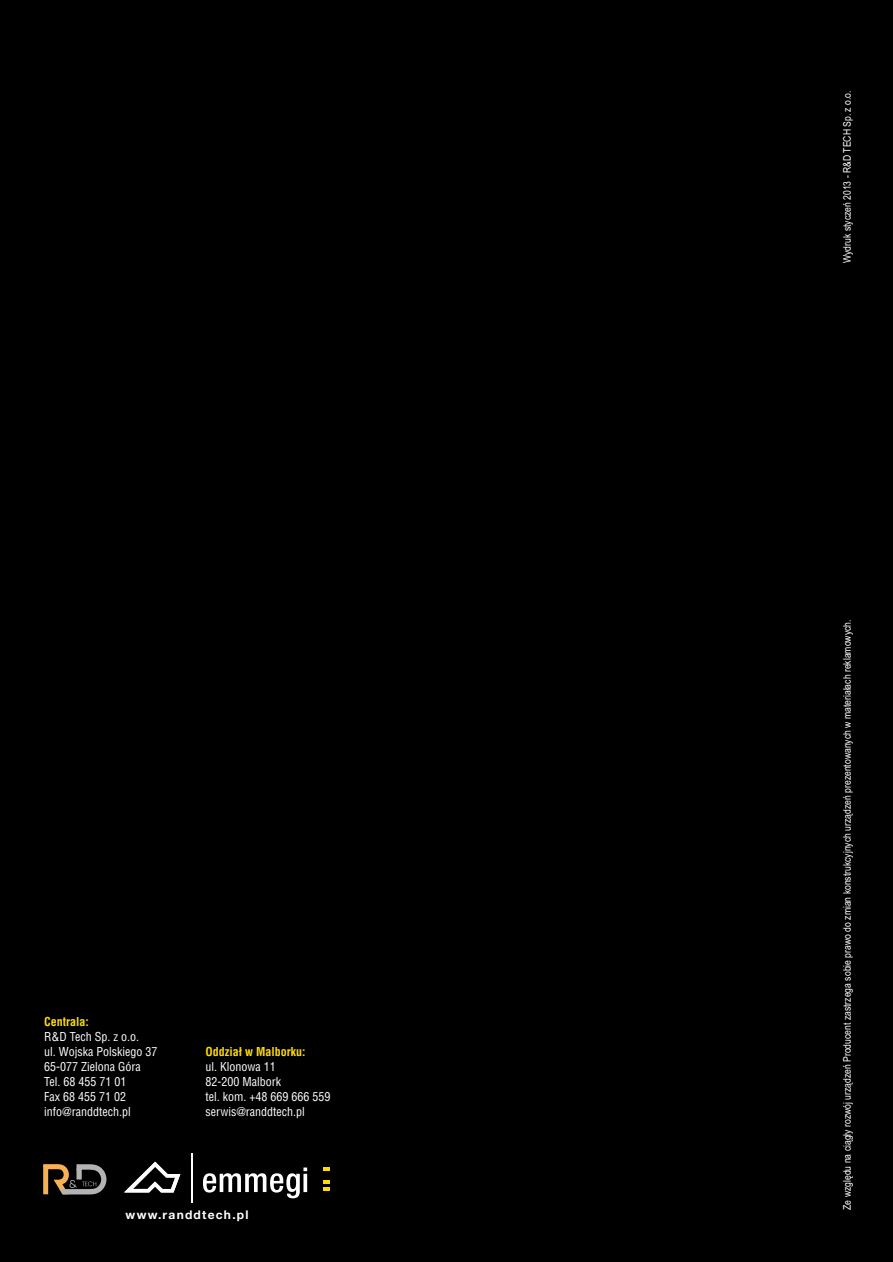
<style>
.page{position:relative;width:893px;height:1262px;background:#000}
.page>*{position:absolute;margin:0;border:0;box-sizing:border-box;transform-origin:0 0}
.t1{font:condensed 12px/14.9px "Helvetica LT Std";color:#fff}
.t2{font:700 condensed 12px "Helvetica LT Std";color:#ffdb00}
.t3{font:700 12px "Helvetica Neue";letter-spacing:.105em;color:#fff}
.t4{font:10.5px "Arial Narrow";color:#fff}
</style>
<div class="page">
<svg style="left:323px;top:1167px;width:7px;height:4px"></svg>
<svg style="left:323px;top:1180px;width:7px;height:10px"></svg>
<hr style="left:191px;top:1152px;width:1px;height:50px;background:#fff">
<svg style="left:203px;top:1167px;width:104px;height:31px"></svg>
<svg style="left:303px;top:1173px;width:4px;height:19px"></svg>
<svg style="left:43px;top:1164px;width:64px;height:31px"></svg>
<svg style="left:124px;top:1161px;width:56px;height:31px"></svg>
<p class="t2" style="left:44px;top:1017px;width:46px">Centrala:</p>
<p class="t1" style="left:44px;top:1031px;width:115px">R&amp;D Tech Sp. z o.o.<br>ul. Wojska Polskiego 37<br>65-077 Zielona Góra<br>Tel. 68 455 71 01<br>Fax 68 455 71 02 info@randdtech.pl</p>
<p class="t2" style="left:205px;top:1047px;width:102px">Oddział w Malborku:</p>
<p class="t1" style="left:205px;top:1061px;width:126px">ul. Klonowa 11<br>82-200 Malbork<br>tel. kom. +48 669 666 559 serwis@randdtech.pl</p>
<p class="t3" style="left:126px;top:1210px;width:124px">www.randdtech.pl</p>
<p class="t4" style="left:843px;top:263px;width:174px;rotate:-90deg">Wydruk styczeń 2013 - R&amp;D TECH Sp. z o.o.</p>
<p class="t4" style="left:843px;top:1209px;width:592px;rotate:-90deg">Ze względu na ciągły rozwój urządzeń Producent zastrzega sobie prawo do zmian konstrukcyjnych urządzeń prezentowanych w materiałach reklamowych.</p>
</div>
